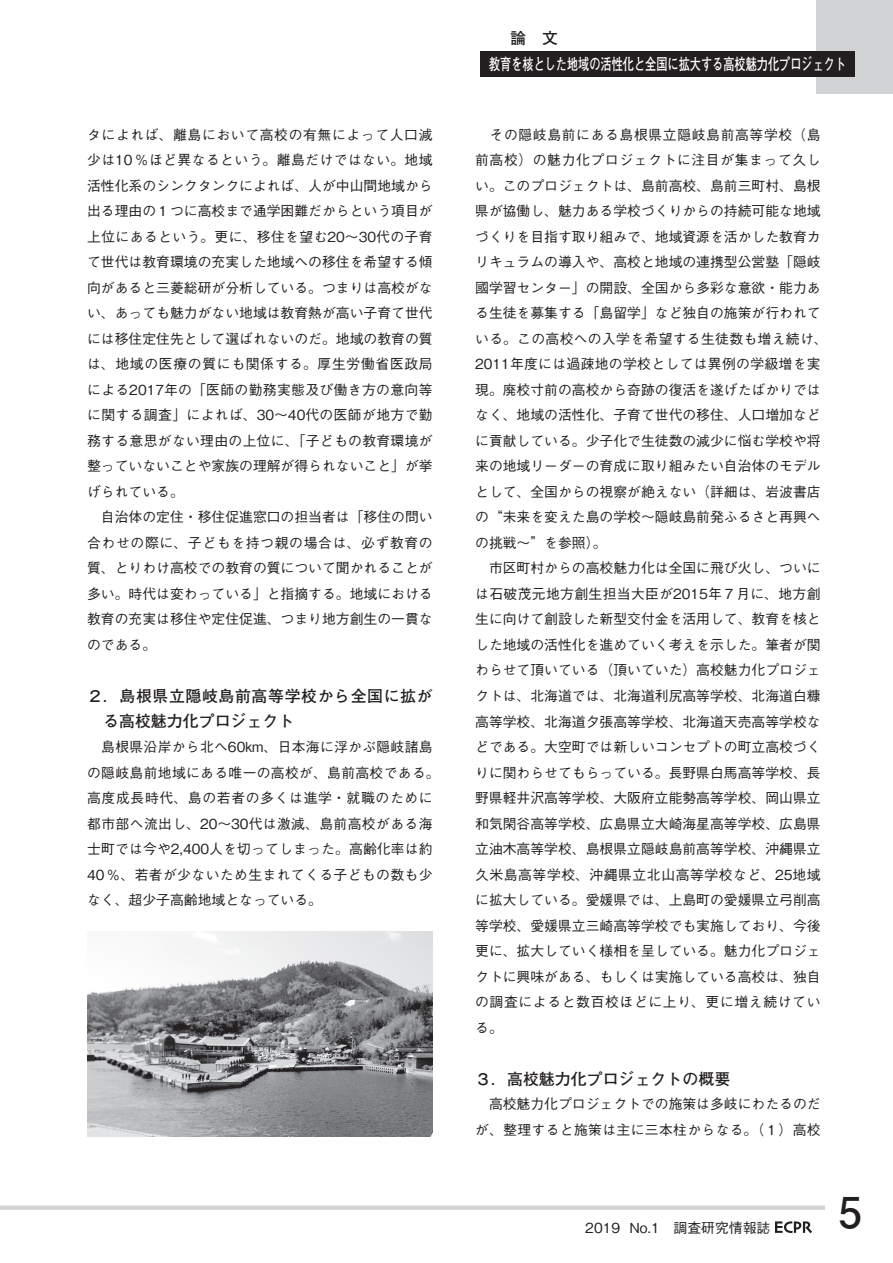
<style>
.page{position:relative;width:893px;height:1263px;background:#fff}
.page>*{position:absolute;margin:0;border:0;box-sizing:border-box;transform-origin:0 0}
.t1{font:700 42.45px "Futo Go B101 Pr 6 N";color:#231f20}
.t2{font:700 15.9px/25.5px "Futo Go B101 Pr 6 N";letter-spacing:.035em;color:#231f20}
.t3{font:700 15.9px "Futo Go B101 Pr 6 N";color:#fff;scale:.7 1}
.t4{font:700 15.9px "Futo Go B101 Pr 6 N";color:#231f20}
.t5{font:500 13.8px/25.5px "Gothic BBB Pr 6 N";color:#231f20}
.t6{font:500 13.8px/25.5px "Gothic BBB Pr 6 N";letter-spacing:.025em;color:#231f20}
</style>
<div class="page">
<div style="left:816px;top:0;width:77px;height:94px;background:#d1d2d4"></div>
<div style="left:0;top:1205px;width:825px;height:5px;background:#d1d2d4"></div>
<svg style="left:775px;top:1221px;width:37px;height:12px"></svg>
<div style="left:480px;top:51px;width:375px;height:26px;background:#231f20"></div>
<img style="left:87px;top:932px;width:346px;height:204px">
<p class="t5" style="left:87px;top:121px;width:347px">タによれば、離島において高校の有無によって人口減少は10％ほど異なるという。離島だけではない。地域活性化系のシンクタンクによれば、人が中山間地域から出る理由の１つに高校まで通学困難だからという項目が上位にあるという。更に、移住を望む20～30代の子育て世代は教育環境の充実した地域への移住を希望する傾向があると三菱総研が分析している。つまりは高校がない、あっても魅力がない地域は教育熱が高い子育て世代には移住定住先として選ばれないのだ。地域の教育の質は、地域の医療の質にも関係する。厚生労働省医政局による2017年の「医師の勤務実態及び働き方の意向等に関する調査」によれば、30～40代の医師が地方で勤務する意思がない理由の上位に、「子どもの教育環境が整っていないことや家族の理解が得られないこと」が挙げられている。<br>　自治体の定住・移住促進窓口の担当者は「移住の問い合わせの際に、子どもを持つ親の場合は、必ず教育の質、とりわけ高校での教育の質について聞かれることが多い。時代は変わっている」と指摘する。地域における教育の充実は移住や定住促進、つまり地方創生の一貫なのである。</p>
<p class="t2" style="left:103px;top:682px;width:331px;text-indent:-16px">２．島根県立隠岐島前高等学校から全国に拡がる高校魅力化プロジェクト</p>
<p class="t6" style="left:87px;top:733px;width:354px">　島根県沿岸から北へ60km、日本海に浮かぶ隠岐諸島の隠岐島前地域にある唯一の高校が、島前高校である。高度成長時代、島の若者の多くは進学・就職のために都市部へ流出し、20～30代は激減、島前高校がある海士町では今や2,400人を切ってしまった。高齢化率は約<br>40％、若者が少ないため生まれてくる子どもの数も少なく、超少子高齢地域となっている。</p>
<p class="t4" style="left:510px;top:25px;width:49px">論　文</p>
<p class="t3" style="left:489px;top:51px;width:512px">教育を核とした地域の活性化と全国に拡大する高校魅力化プロジェクト</p>
<p class="t5" style="left:475px;top:121px;width:354px">　その隠岐島前にある島根県立隠岐島前高等学校（島前高校）の魅力化プロジェクトに注目が集まって久しい。このプロジェクトは、島前高校、島前三町村、島根県が協働し、魅力ある学校づくりからの持続可能な地域づくりを目指す取り組みで、地域資源を活かした教育カリキュラムの導入や、高校と地域の連携型公営塾「隠岐國学習センター」の開設、全国から多彩な意欲・能力ある生徒を募集する「島留学」など独自の施策が行われている。この高校への入学を希望する生徒数も増え続け、<br>2011年度には過疎地の学校としては異例の学級増を実現。廃校寸前の高校から奇跡の復活を遂げたばかりではなく、地域の活性化、子育て世代の移住、人口増加などに貢献している。少子化で生徒数の減少に悩む学校や将来の地域リーダーの育成に取り組みたい自治体のモデルとして、全国からの視察が絶えない（詳細は、岩波書店の“未来を変えた島の学校～隠岐島前発ふるさと再興への挑戦～”を参照）。<br>　市区町村からの高校魅力化は全国に飛び火し、ついには石破茂元地方創生担当大臣が2015年７月に、地方創生に向けて創設した新型交付金を活用して、教育を核とした地域の活性化を進めていく考えを示した。筆者が関わらせて頂いている（頂いていた）高校魅力化プロジェクトは、北海道では、北海道利尻高等学校、北海道白糠高等学校、北海道夕張高等学校、北海道天売高等学校などである。大空町では新しいコンセプトの町立高校づくりに関わらせてもらっている。長野県白馬高等学校、長野県軽井沢高等学校、大阪府立能勢高等学校、岡山県立和気閑谷高等学校、広島県立大崎海星高等学校、広島県立油木高等学校、島根県立隠岐島前高等学校、沖縄県立久米島高等学校、沖縄県立北山高等学校など、25地域に拡大している。愛媛県では、上島町の愛媛県立弓削高等学校、愛媛県立三崎高等学校でも実施しており、今後更に、拡大していく様相を呈している。魅力化プロジェクトに興味がある、もしくは実施している高校は、独自の調査によると数百校ほどに上り、更に増え続けている。</p>
<p class="t4" style="left:475px;top:1066px;width:257px">３．高校魅力化プロジェクトの概要</p>
<p class="t5" style="left:475px;top:1090px;width:347px">　高校魅力化プロジェクトでの施策は多岐にわたるのだが、整理すると施策は主に三本柱からなる。（１）高校</p>
<p class="t5" style="left:585px;top:1214px;width:187px">2019 No.1　調査研究情報誌</p>
<h1 class="t1" style="left:839px;top:1178px;width:25px">5</h1>
</div>
